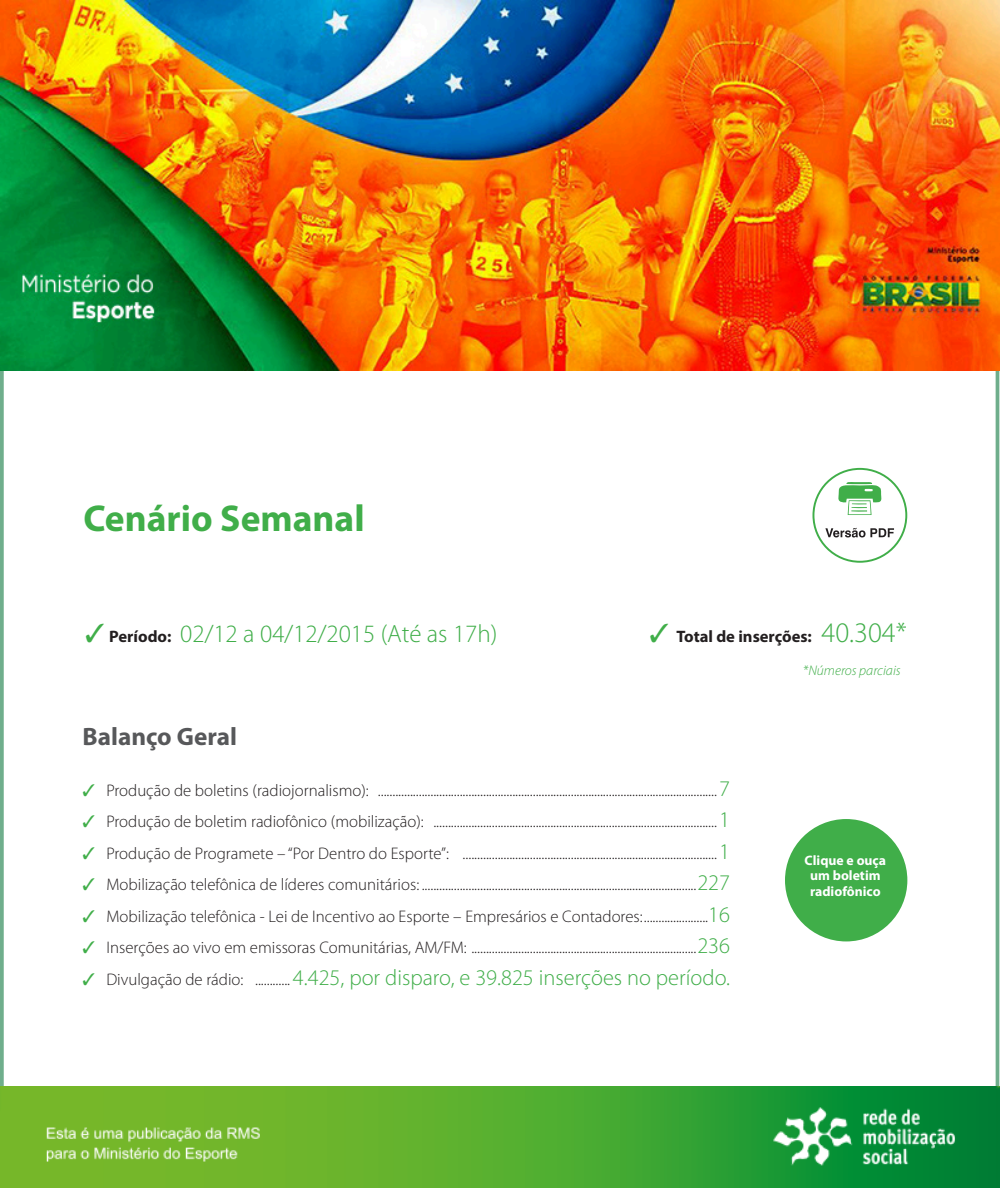
<style>
.page{position:relative;width:1000px;height:1188px;background:#fff}
.page>*{position:absolute;margin:0;border:0;box-sizing:border-box;transform-origin:0 0}
.t1{font:700 37.5px "Myriad Pro";color:#40ae49}
.t2{font:700 25.25px "Myriad Pro";color:#57585a}
.t3{font:300 25px "Myriad Pro";color:#40ae49}
.t4{font:300 22.38px "Myriad Pro";color:#40ae49}
.t5{font:300 16.75px "Myriad Pro";color:#231f20}
.t6{font:700 16.62px "Myriad Pro";color:#231f20}
.t7{font:italic 300 14px "Myriad Pro";color:#40ae49}
.t8{font:700 13.75px/15.1px "Myriad Pro";color:#fff;text-align:center}
.s1{font-weight:700;font-size:16.62px;color:#231f20}
.s2{color:#40ae49}
.s3{font-weight:300;font-size:28.38px;color:#40ae49}
.s4{font-size:22.38px;color:#40ae49}
.s5{font-size:16.75px;color:#231f20}
</style>
<div class="page">
<div style="left:812px;top:468px;width:95px;height:94px;border:2px solid #40ae49;border-radius:50%"></div>
<svg style="left:838px;top:482px;width:44px;height:33px"></svg>
<svg style="left:825px;top:528px;width:69px;height:9px"></svg>
<img style="left:0;top:0;width:1000px;height:370px">
<img style="left:0;top:1086px;width:1000px;height:101px">
<div style="left:785px;top:819px;width:122px;height:122px;background:#40ae49;border-radius:50%"></div>
<h1 class="t1" style="left:83px;top:497px;width:283px">Cenário Semanal</h1>
<h3 class="t3" style="left:85px;top:620px;width:414px">✓ <span class="s1">Período:</span> 02/12 a 04/12/2015 (Até as 17h)</h3>
<p class="t6" style="left:649px;top:626px;width:259px"><span class="s2">✓</span> Total de inserções: <span class="s3">40.304*</span></p>
<h2 class="t2" style="left:83px;top:723px;width:156px">Balanço Geral</h2>
<p class="t5" style="left:83px;top:781px;width:649px"><span class="s2">✓</span> Produção de boletins (radiojornalismo): ....................................................................................................................<span class="s4">7</span></p>
<p class="t5" style="left:83px;top:812px;width:649px"><span class="s2">✓</span> Produção de boletim radiofônico (mobilização): .................................................................................................<span class="s4">1</span></p>
<p class="t5" style="left:83px;top:844px;width:649px"><span class="s2">✓</span> Produção de Programete – “Por Dentro do Esporte”: .......................................................................................<span class="s4">1</span></p>
<p class="t5" style="left:83px;top:875px;width:649px"><span class="s2">✓</span> Mobilização telefônica de líderes comunitários: ..............................................................................................<span class="s4">227</span></p>
<p class="t5" style="left:83px;top:907px;width:649px"><span class="s2">✓</span> Mobilização telefônica - Lei de Incentivo ao Esporte – Empresários e Contadores:......................<span class="s4">16</span></p>
<p class="t5" style="left:83px;top:938px;width:649px"><span class="s2">✓</span> Inserções ao vivo em emissoras Comunitárias, AM/FM: .............................................................................<span class="s4">236</span></p>
<h3 class="t4" style="left:83px;top:964px;width:649px">✓ <span class="s5">Divulgação de rádio: ............</span> 4.425, por disparo, e 39.825 inserções no período.</h3>
<p class="t7" style="left:803px;top:663px;width:99px">*Números parciais</p>
<p class="t8" style="left:805px;top:853px;width:83px">Clique e ouça um boletim radiofônico</p>
</div>
